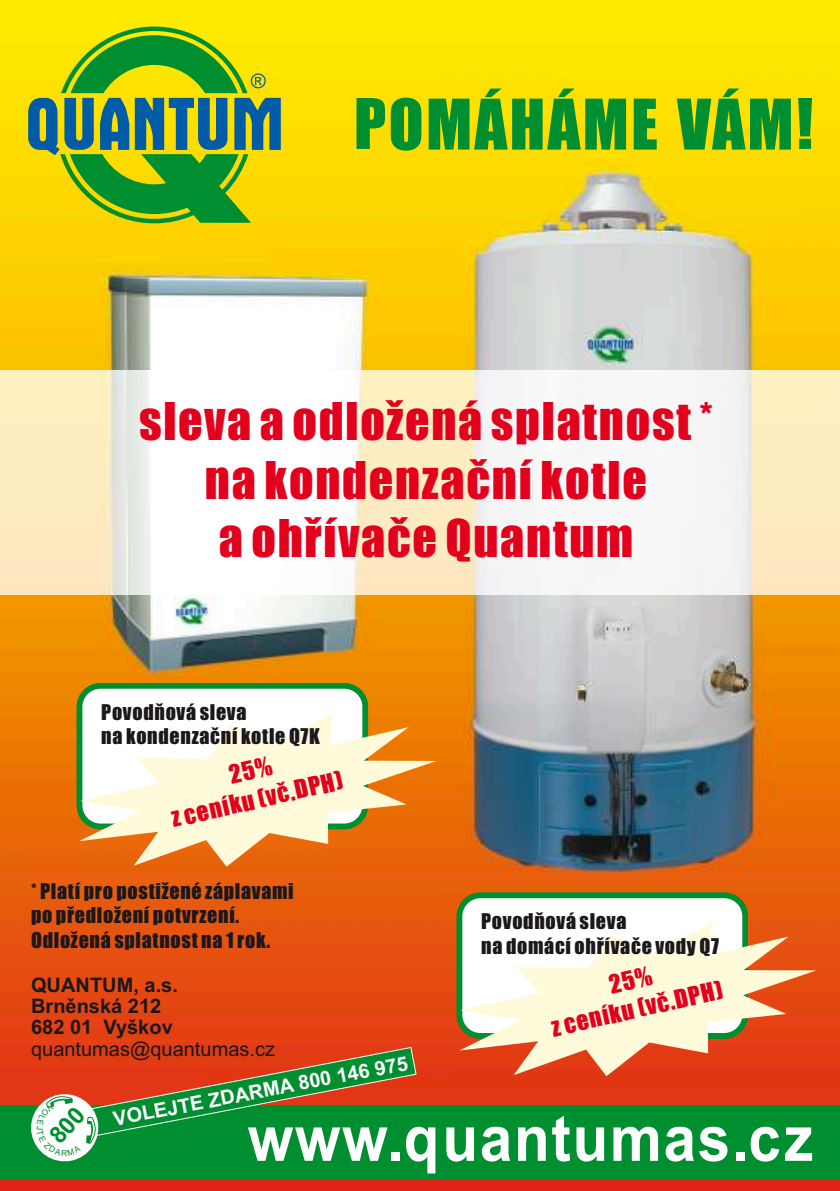
<style>
.page{position:relative;width:840px;height:1191px;background:#fff}
.page>*{position:absolute;margin:0;border:0;box-sizing:border-box;transform-origin:0 0}
.t1{font:64.4px "Impact";letter-spacing:.035em;color:#008f30}
.t2{font:700 64.2px "Arial";letter-spacing:.03em;color:#fff;scale:.91 1}
.t3{font:48px/58.6px "Impact";letter-spacing:.035em;color:#e3001c;text-align:center}
.t4{font:24px/29.4px "Impact";color:#e3001c;text-align:center}
.t5{font:20px/24.4px "Impact";letter-spacing:.035em;color:#1c171c}
.t6{font:700 20px/21.2px "Arial";color:#1c171c}
.t7{font:20px "Arial";color:#1c171c}
.t8{font:700 20px "Arial";color:#fff}
.t9{font:8.4px "Arial";color:#008f30}
</style>
<div class="page">
<img style="left:0;top:0;width:839px;height:1191px">
<img style="left:0;top:370px;width:839px;height:224px">
<svg style="left:28px;top:27px;width:252px;height:196px;background:#87b12a"></svg>
<div style="left:0;top:1105px;width:839px;height:73px;background:#008f30"></div>
<div style="left:456px;top:892px;width:291px;height:146px;background:#fff;border:6px solid #008f30;border-radius:21px"></div>
<svg style="left:459px;top:923px;width:356px;height:153px"></svg>
<div style="left:77px;top:683px;width:291px;height:146px;background:#fff;border:6px solid #008f30;border-radius:21px"></div>
<svg style="left:79px;top:714px;width:357px;height:152px;fill:#fffad9"></svg>
<svg style="left:28px;top:1046px;width:389px;height:116px"></svg>
<h1 class="t1" style="left:353px;top:99px;width:460px">POMÁHÁME VÁM!</h1>
<h3 class="t3" style="left:139px;top:395px;width:575px">sleva a odložená splatnost * na kondenzační kotle<br>a ohřívače Quantum</h3>
<p class="t5" style="left:101px;top:701px;width:220px">Povodňová sleva<br>na kondenzační kotle Q7K</p>
<p class="t4" style="left:162px;top:777px;width:176px;rotate:-13deg">25%<br>z ceníku (vč.DPH)</p>
<p class="t5" style="left:31px;top:880px;width:264px">* Platí pro postižené záplavami po předložení potvrzení.<br>Odložená splatnost na 1 rok.</p>
<p class="t5" style="left:481px;top:910px;width:239px">Povodňová sleva<br>na domácí ohřívače vody Q7</p>
<p class="t4" style="left:541px;top:986px;width:176px;rotate:-13deg">25%<br>z ceníku (vč.DPH)</p>
<p class="t6" style="left:31px;top:976px;width:148px">QUANTUM, a.s.<br>Brněnská 212<br>682 01 Vyškov</p>
<p class="t7" style="left:31px;top:1041px;width:245px">quantumas@quantumas.cz</p>
<p class="t8" style="left:112px;top:1112px;width:301px;rotate:-11deg">VOLEJTE ZDARMA 800 146 975</p>
<h2 class="t2" style="left:247px;top:1114px;width:622px">www.quantumas.cz</h2>
<p class="t9" style="left:43px;top:1126px;width:6px;rotate:90deg">J</p>
</div>
